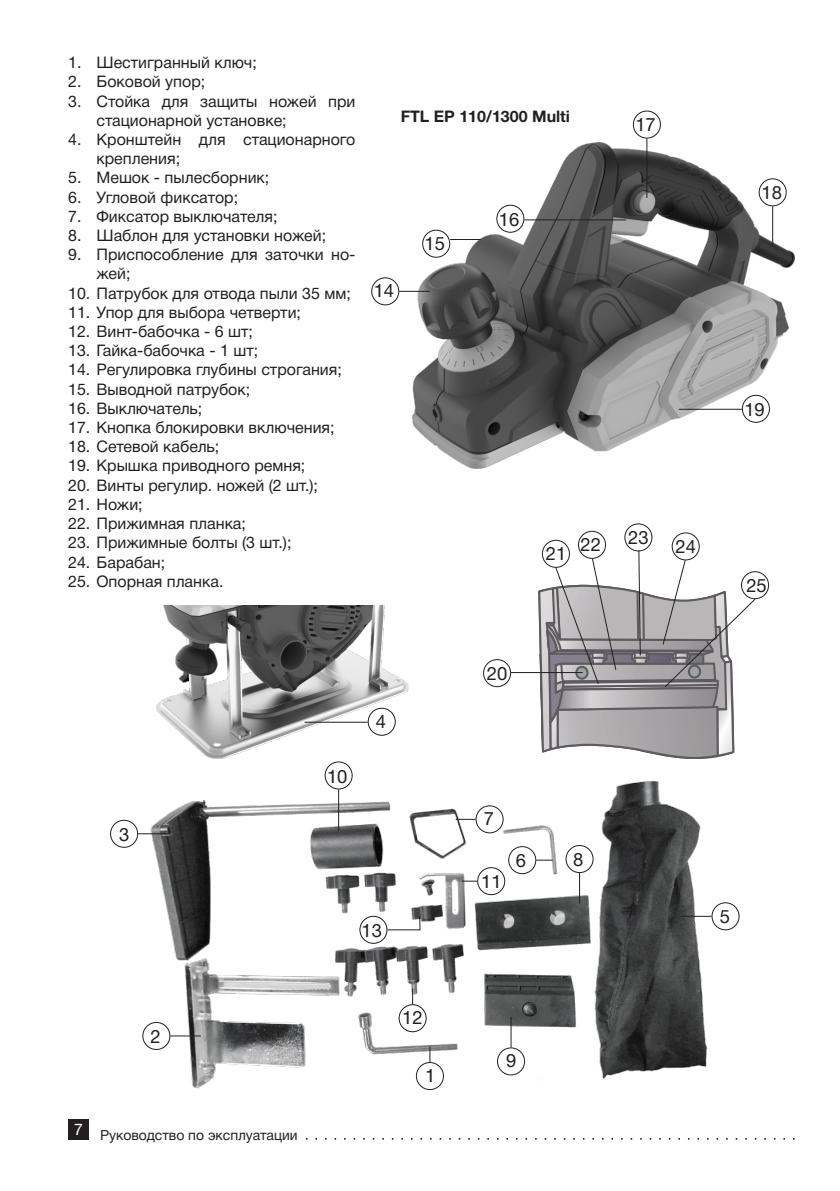
<style>
.page{position:relative;width:840px;height:1191px;background:#fff}
.page>*{position:absolute;margin:0;border:0;box-sizing:border-box;transform-origin:0 0}
.t1{font:18.4px "Helvetica Neue Cyr";color:#231f20}
.t2{font:16px/19.2px "Helvetica Neue Cyr";color:#231f20}
.t3{font:700 16px "Helvetica Neue Cyr";color:#231f20}
.t4{font:16px "Helvetica Neue Cyr";color:#fff}
.t5{font:14px "Helvetica Neue Cyr";color:#231f20}
</style>
<div class="page">
<svg style="left:306px;top:1138px;width:488px;height:1px"></svg>
<div style="left:68px;top:1119px;width:21px;height:20px;background:#231f20"></div>
<img style="left:412px;top:142px;width:382px;height:326px">
<div style="left:371px;top:277px;width:28px;height:28px;border:1px solid #231f20;border-radius:50%"></div>
<div style="left:422px;top:230px;width:28px;height:28px;border:1px solid #231f20;border-radius:50%"></div>
<div style="left:496px;top:205px;width:28px;height:28px;border:1px solid #231f20;border-radius:50%"></div>
<div style="left:632px;top:111px;width:28px;height:27px;border:1px solid #231f20;border-radius:50%"></div>
<div style="left:758px;top:178px;width:28px;height:28px;border:1px solid #231f20;border-radius:50%"></div>
<hr style="left:524px;top:219px;width:101px;height:1px;background:#231f20">
<hr style="left:646px;top:138px;width:1px;height:60px;background:#231f20">
<hr style="left:771px;top:206px;width:1px;height:40px;background:#231f20">
<hr style="left:399px;top:291px;width:30px;height:1px;background:#231f20">
<hr style="left:450px;top:239px;width:30px;height:1px;background:#231f20">
<hr style="left:511px;top:672px;width:71px;height:1px;background:#231f20">
<svg style="left:537px;top:549px;width:218px;height:208px"></svg>
<div style="left:483px;top:659px;width:28px;height:28px;border:1px solid #231f20;border-radius:50%"></div>
<div style="left:541px;top:540px;width:28px;height:28px;border:1px solid #231f20;border-radius:50%"></div>
<div style="left:577px;top:531px;width:28px;height:28px;border:1px solid #231f20;border-radius:50%"></div>
<div style="left:624px;top:523px;width:28px;height:28px;border:1px solid #231f20;border-radius:50%"></div>
<div style="left:671px;top:532px;width:28px;height:28px;border:1px solid #231f20;border-radius:50%"></div>
<div style="left:740px;top:571px;width:28px;height:28px;border:1px solid #231f20;border-radius:50%"></div>
<img style="left:138px;top:757px;width:583px;height:334px">
<img style="left:156px;top:605px;width:252px;height:153px">
<div style="left:711px;top:902px;width:28px;height:28px;border:1px solid #231f20;border-radius:50%"></div>
<div style="left:741px;top:395px;width:28px;height:28px;border:1px solid #231f20;border-radius:50%"></div>
<div style="left:367px;top:708px;width:28px;height:27px;border:1px solid #231f20;border-radius:50%"></div>
<div style="left:477px;top:867px;width:28px;height:28px;border:1px solid #231f20;border-radius:50%"></div>
<div style="left:475px;top:805px;width:28px;height:28px;border:1px solid #231f20;border-radius:50%"></div>
<div style="left:324px;top:761px;width:28px;height:28px;border:1px solid #231f20;border-radius:50%"></div>
<div style="left:565px;top:845px;width:28px;height:28px;border:1px solid #231f20;border-radius:50%"></div>
<div style="left:359px;top:916px;width:28px;height:27px;border:1px solid #231f20;border-radius:50%"></div>
<div style="left:508px;top:846px;width:28px;height:28px;border:1px solid #231f20;border-radius:50%"></div>
<div style="left:497px;top:1047px;width:27px;height:28px;border:1px solid #231f20;border-radius:50%"></div>
<div style="left:415px;top:1062px;width:28px;height:28px;border:1px solid #231f20;border-radius:50%"></div>
<div style="left:398px;top:1004px;width:28px;height:28px;border:1px solid #231f20;border-radius:50%"></div>
<div style="left:142px;top:1022px;width:28px;height:28px;border:1px solid #231f20;border-radius:50%"></div>
<div style="left:110px;top:820px;width:28px;height:27px;border:1px solid #231f20;border-radius:50%"></div>
<hr style="left:680px;top:916px;width:31px;height:1px;background:#231f20">
<hr style="left:678px;top:409px;width:63px;height:1px;background:#231f20">
<hr style="left:304px;top:721px;width:63px;height:1px;background:#231f20">
<svg style="left:461px;top:880px;width:16px;height:1px"></svg>
<svg style="left:455px;top:819px;width:20px;height:1px"></svg>
<hr style="left:338px;top:789px;width:1px;height:42px;background:#231f20">
<hr style="left:578px;top:873px;width:1px;height:30px;background:#231f20">
<svg style="left:386px;top:915px;width:34px;height:15px"></svg>
<svg style="left:536px;top:859px;width:16px;height:1px"></svg>
<hr style="left:510px;top:1017px;width:1px;height:30px;background:#231f20">
<svg style="left:429px;top:1046px;width:1px;height:16px"></svg>
<svg style="left:412px;top:988px;width:1px;height:16px"></svg>
<hr style="left:170px;top:1035px;width:31px;height:1px;background:#231f20">
<hr style="left:138px;top:833px;width:30px;height:1px;background:#231f20">
<hr style="left:839px;top:484px;width:1px;height:40px;background:#bcbdc0">
<hr style="left:839px;top:57px;width:1px;height:39px;background:#bcbdc0">
<p class="t2" style="left:68px;top:53px;width:190px">1. Шестигранный ключ;</p>
<p class="t2" style="left:68px;top:72px;width:139px">2. Боковой упор;</p>
<p class="t2" style="left:96px;top:91px;width:260px;text-indent:-28px">3. Стойка для защиты ножей при стационарной установке;</p>
<p class="t2" style="left:96px;top:130px;width:260px;text-indent:-28px">4. Кронштейн для стационарного крепления;</p>
<p class="t2" style="left:68px;top:168px;width:203px">5. Мешок - пылесборник;</p>
<p class="t2" style="left:68px;top:187px;width:171px">6. Угловой фиксатор;</p>
<p class="t2" style="left:68px;top:207px;width:211px">7. Фиксатор выключателя;</p>
<p class="t2" style="left:68px;top:226px;width:259px">8. Шаблон для установки ножей;</p>
<p class="t2" style="left:96px;top:245px;width:260px;text-indent:-28px">9. Приспособление для заточки но&shy;жей;</p>
<p class="t2" style="left:68px;top:283px;width:284px">10. Патрубок для отвода пыли 35 мм;</p>
<p class="t2" style="left:68px;top:303px;width:234px">11. Упор для выбора четверти;</p>
<p class="t2" style="left:68px;top:322px;width:186px">12. Винт-бабочка - 6 шт;</p>
<p class="t2" style="left:68px;top:341px;width:191px">13. Гайка-бабочка - 1 шт;</p>
<p class="t2" style="left:68px;top:360px;width:275px">14. Регулировка глубины строгания;</p>
<p class="t2" style="left:68px;top:379px;width:183px">15. Выводной патрубок;</p>
<p class="t2" style="left:68px;top:399px;width:136px">16. Выключатель;</p>
<p class="t2" style="left:68px;top:418px;width:268px">17. Кнопка блокировки включения;</p>
<p class="t2" style="left:68px;top:437px;width:153px">18. Сетевой кабель;</p>
<p class="t2" style="left:68px;top:456px;width:239px">19. Крышка приводного ремня;</p>
<p class="t2" style="left:68px;top:475px;width:251px">20. Винты регулир. ножей (2 шт.);</p>
<p class="t2" style="left:68px;top:495px;width:76px">21. Ножи;</p>
<p class="t2" style="left:68px;top:514px;width:179px">22. Прижимная планка;</p>
<p class="t2" style="left:68px;top:533px;width:225px">23. Прижимные болты (3 шт.);</p>
<p class="t2" style="left:68px;top:552px;width:99px">24. Барабан;</p>
<p class="t2" style="left:68px;top:571px;width:157px">25. Опорная планка.</p>
<p class="t3" style="left:400px;top:108px;width:171px">FTL EP 110/1300 Multi</p>
<p class="t1" style="left:373px;top:281px;width:22px">14</p>
<p class="t1" style="left:424px;top:233px;width:22px">15</p>
<p class="t1" style="left:498px;top:209px;width:22px">16</p>
<p class="t1" style="left:545px;top:544px;width:22px">21</p>
<p class="t1" style="left:580px;top:535px;width:22px">22</p>
<p class="t1" style="left:635px;top:115px;width:22px">17</p>
<p class="t1" style="left:628px;top:527px;width:22px">23</p>
<p class="t1" style="left:675px;top:536px;width:22px">24</p>
<p class="t1" style="left:761px;top:182px;width:22px">18</p>
<p class="t1" style="left:744px;top:399px;width:22px">19</p>
<p class="t1" style="left:745px;top:575px;width:22px">25</p>
<p class="t1" style="left:119px;top:824px;width:12px">3</p>
<p class="t1" style="left:327px;top:766px;width:22px">10</p>
<p class="t1" style="left:375px;top:711px;width:12px">4</p>
<p class="t1" style="left:150px;top:1026px;width:12px">2</p>
<p class="t4" style="left:74px;top:1120px;width:10px">7</p>
<p class="t5" style="left:100px;top:1127px;width:199px">Руководство по эксплуатации</p>
<p class="t1" style="left:361px;top:920px;width:22px">13</p>
<p class="t1" style="left:402px;top:1007px;width:22px">12</p>
<p class="t1" style="left:425px;top:1065px;width:12px">1</p>
<p class="t1" style="left:486px;top:663px;width:22px">20</p>
<p class="t1" style="left:483px;top:809px;width:12px">7</p>
<p class="t1" style="left:481px;top:871px;width:22px">11</p>
<p class="t1" style="left:515px;top:850px;width:12px">6</p>
<p class="t1" style="left:573px;top:849px;width:12px">8</p>
<p class="t1" style="left:506px;top:1050px;width:12px">9</p>
<p class="t1" style="left:719px;top:906px;width:12px">5</p>
</div>
